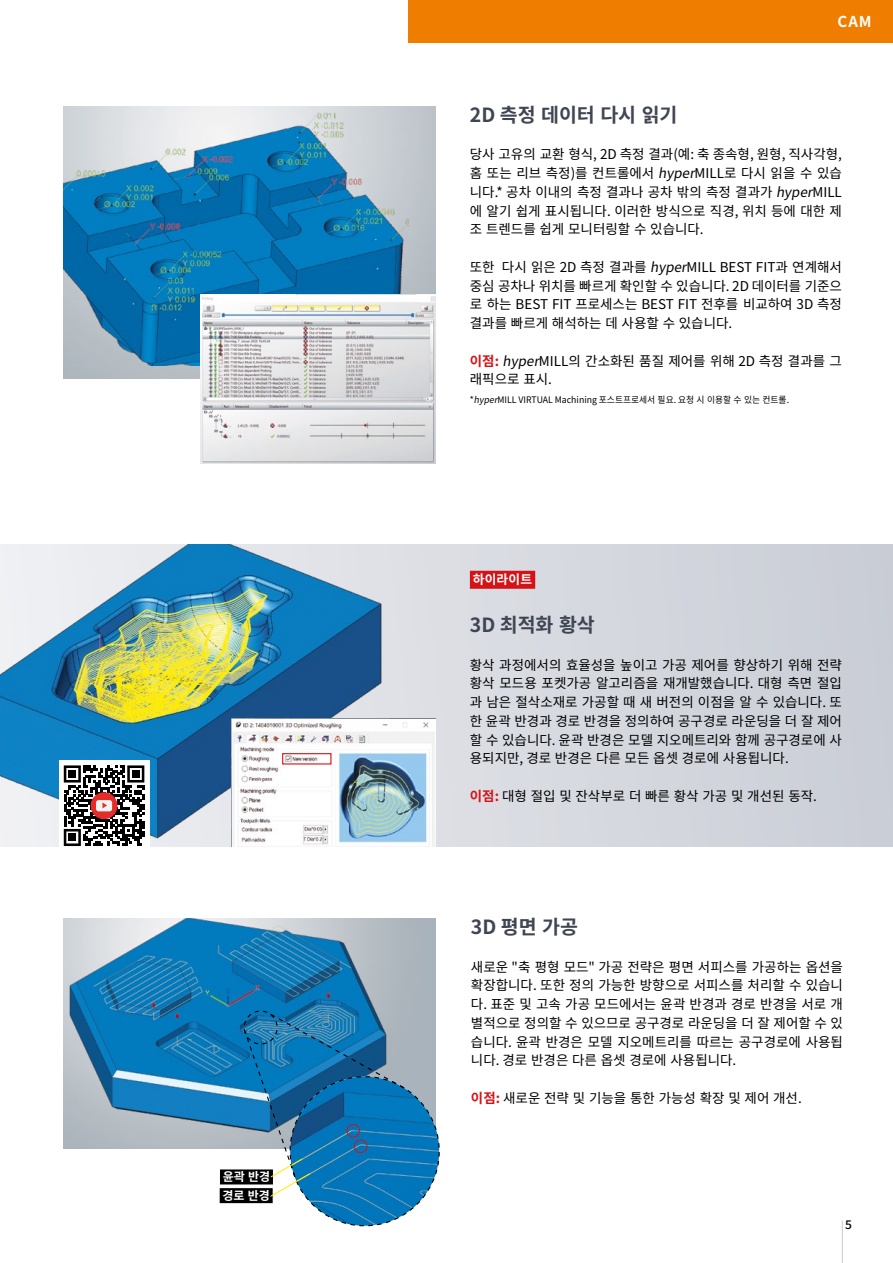
<style>
.page{position:relative;width:893px;height:1263px;background:#fff}
.page>*{position:absolute;margin:0;border:0;box-sizing:border-box;transform-origin:0 0}
.t1{font:700 19.5px "Noto Sans CJ Kkr";color:#404553}
.t2{font:700 15px "Noto Sans CJ Kkr";color:#fff}
.t3{font:13.5px/18.8px "Noto Sans CJ Kkr";color:#000;text-align:justify}
.t4{font:700 12.75px "Noto Sans CJ Kkr";letter-spacing:.01em;color:#fff}
.t5{font:700 12px/18.6px "Noto Sans CJ Kkr";color:#fff}
.t6{font:500 12px "Noto Sans CJ Kkr";color:#000}
.t7{font:9px "Noto Sans CJ Kkr";color:#000}
.s1{font-style:italic}
.s2{font-weight:700;color:#d51317}
</style>
<div class="page">
<div style="left:408px;top:0;width:485px;height:43px;background:#ef7d00"></div>
<hr style="left:842px;top:1220px;width:1px;height:43px;background:#c5c9d2">
<div style="left:0;top:544px;width:893px;height:302px;background:#d3d6dd"></div>
<div style="left:220px;top:1169px;width:53px;height:15px;background:#000"></div>
<div style="left:220px;top:1188px;width:53px;height:15px;background:#000"></div>
<img style="left:64px;top:106px;width:344px;height:260px">
<img style="left:201px;top:295px;width:235px;height:169px">
<img style="left:0;top:544px;width:408px;height:303px">
<img style="left:64px;top:918px;width:331px;height:226px">
<svg style="left:243px;top:1010px;width:197px;height:217px;background:#448cb7"></svg>
<div style="left:470px;top:571px;width:65px;height:18px;background:#d51317"></div>
<div style="left:59px;top:760px;width:90px;height:91px;background:#fff"></div>
<svg style="left:64px;top:765px;width:80px;height:81px"></svg>
<img style="left:231px;top:719px;width:205px;height:127px">
<div style="left:282px;top:753px;width:49px;height:11px;border:1px solid #d51317"></div>
<p class="t5" style="left:222px;top:1168px;width:49px">윤곽 반경 경로 반경</p>
<p class="t2" style="left:838px;top:13px;width:36px">CAM</p>
<h1 class="t1" style="left:470px;top:104px;width:209px">2D 측정 데이터 다시 읽기</h1>
<p class="t3" style="left:470px;top:145px;width:374px">당사 고유의 교환 형식, 2D 측정 결과(예: 축 종속형, 원형, 직사각형, 홈 또는 리브 측정)를 컨트롤에서 <span class="s1">hyper</span>MILL로 다시 읽을 수 있습 니다.* 공차 이내의 측정 결과나 공차 밖의 측정 결과가 <span class="s1">hyper</span>MILL 에 알기 쉽게 표시됩니다. 이러한 방식으로 직경, 위치 등에 대한 제 조 트렌드를 쉽게 모니터링할 수 있습니다.</p>
<p class="t3" style="left:470px;top:258px;width:374px">또한 다시 읽은 2D 측정 결과를 <span class="s1">hyper</span>MILL BEST FIT과 연계해서 중심 공차나 위치를 빠르게 확인할 수 있습니다. 2D 데이터를 기준으 로 하는 BEST FIT 프로세스는 BEST FIT 전후를 비교하여 3D 측정 결과를 빠르게 해석하는 데 사용할 수 있습니다.</p>
<p class="t3" style="left:470px;top:352px;width:374px"><span class="s2">이점:</span> <span class="s1">hyper</span>MILL의 간소화된 품질 제어를 위해 2D 측정 결과를 그 래픽으로 표시.</p>
<p class="t7" style="left:470px;top:395px;width:321px">*<span class="s1">hyper</span>MILL VIRTUAL Machining 포스트프로세서 필요. 요청 시 이용할 수 있는 컨트롤.</p>
<p class="t4" style="left:473px;top:572px;width:61px">하이라이트</p>
<h1 class="t1" style="left:470px;top:614px;width:126px">3D 최적화 황삭</h1>
<p class="t3" style="left:470px;top:656px;width:374px">황삭 과정에서의 효율성을 높이고 가공 제어를 향상하기 위해 전략 황삭 모드용 포켓가공 알고리즘을 재개발했습니다. 대형 측면 절입 과 남은 절삭소재로 가공할 때 새 버전의 이점을 알 수 있습니다. 또 한 윤곽 반경과 경로 반경을 정의하여 공구경로 라운딩을 더 잘 제어 할 수 있습니다. 윤곽 반경은 모델 지오메트리와 함께 공구경로에 사 용되지만, 경로 반경은 다른 모든 옵셋 경로에 사용됩니다.</p>
<p class="t3" style="left:470px;top:787px;width:349px"><span class="s2">이점:</span> 대형 절입 및 잔삭부로 더 빠른 황삭 가공 및 개선된 동작.</p>
<h1 class="t1" style="left:471px;top:916px;width:109px">3D 평면 가공</h1>
<p class="t3" style="left:471px;top:957px;width:374px">새로운 "축 평형 모드" 가공 전략은 평면 서피스를 가공하는 옵션을 확장합니다. 또한 정의 가능한 방향으로 서피스를 처리할 수 있습니 다. 표준 및 고속 가공 모드에서는 윤곽 반경과 경로 반경을 서로 개 별적으로 정의할 수 있으므로 공구경로 라운딩을 더 잘 제어할 수 있 습니다. 윤곽 반경은 모델 지오메트리를 따르는 공구경로에 사용됩 니다. 경로 반경은 다른 옵셋 경로에 사용됩니다.</p>
<p class="t3" style="left:471px;top:1089px;width:332px"><span class="s2">이점:</span> 새로운 전략 및 기능을 통한 가능성 확장 및 제어 개선.</p>
<p class="t6" style="left:845px;top:1218px;width:8px">5</p>
</div>
